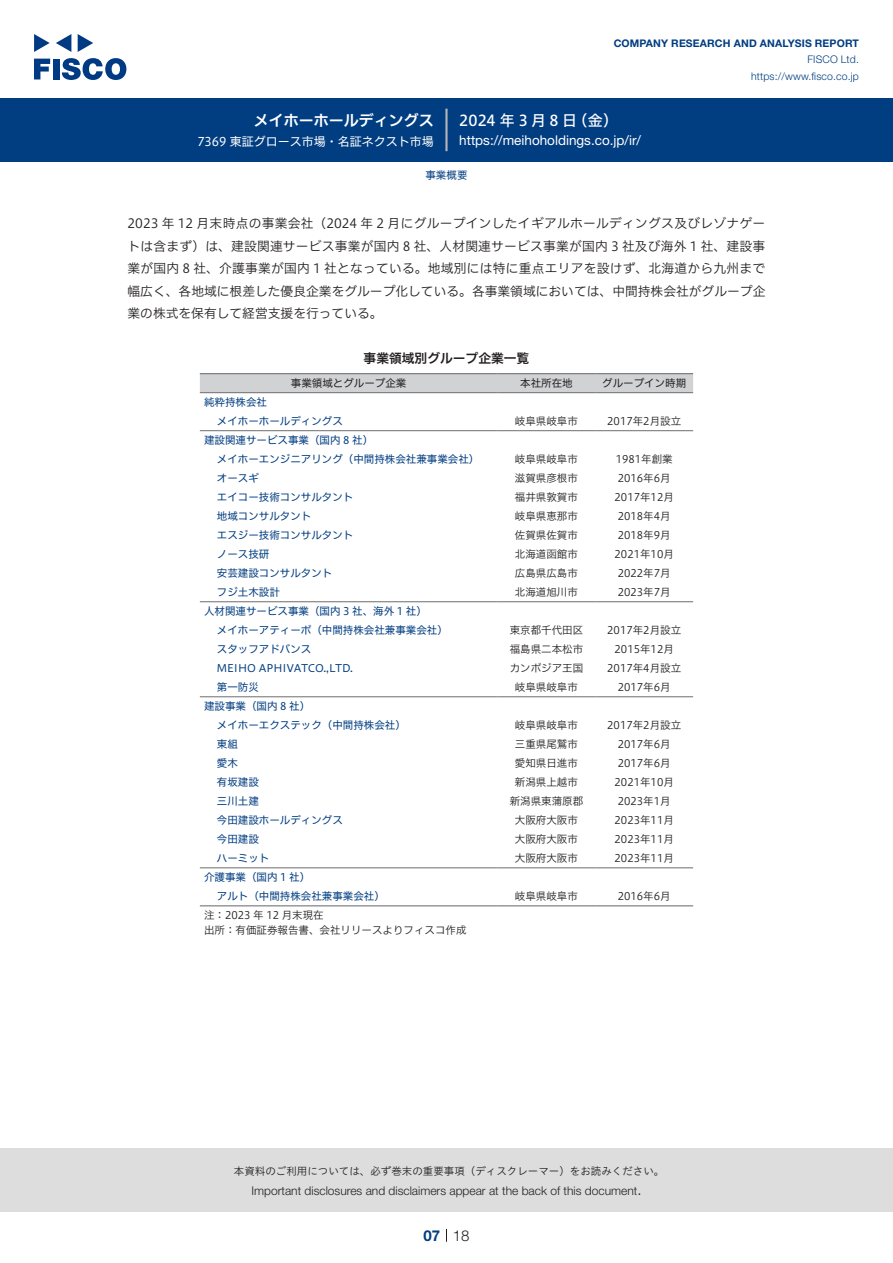
<style>
.page{position:relative;width:893px;height:1263px;background:#fff}
.page>*{position:absolute;margin:0;border:0;box-sizing:border-box;transform-origin:0 0}
.t1{font:15px "Hiragino UD Sans F Std N W5";letter-spacing:.22em;color:#fff}
.t2{font:15px "Hiragino UD Sans F Std N W6";color:#fff}
.t3{font:300 15px "Helvetica Neue LT Std";color:#231f20}
.t4{font:700 15px "Helvetica Neue LT Std";color:#003d81}
.t5{font:13.5px "Helvetica Neue LT Std";color:#fff}
.本文{font:12.75px/22.5px "Hiragino UD Sans F Std N W3";color:#231f20;text-align:justify}
.チャートタイトル{font:12.75px "Hiragino UD Sans F Std N W6";color:#231f20}
.t6{font:300 12px "Helvetica Neue LT Std";color:#231f20}
.t7{font:12px "Hiragino UD Sans F Std N W4";color:#fff}
.表組み基本スタイル{font:10.5px "Hiragino UD Sans F Std N W3";color:#231f20}
.表左3{font:10.5px "Hiragino UD Sans F Std N W4";color:#003d81}
.表左{font:10.5px "Hiragino UD Sans F Std N W4";color:#003d81}
.t8{font:10.5px "Hiragino UD Sans Std W3";color:#231f20}
.t9{font:700 10.5px "Helvetica Neue LT Std";letter-spacing:.015em;color:#003d81}
.t10{font:300 10.5px/16.5px "Helvetica Neue LT Std";letter-spacing:.015em;color:#003d81;text-align:right}
.表上{font:10.5px "Hiragino UD Sans F Std N W4";color:#231f20}
.ヘッダー{font:10.5px "Hiragino UD Sans F Std N W4";color:#003d81}
</style>
<div class="page">
<div style="left:0;top:1148px;width:893px;height:64px;background:#ddd"></div>
<svg style="left:34px;top:59px;width:16px;height:20px"></svg>
<div style="left:53px;top:59px;width:6px;height:20px;background:#003a83"></div>
<svg style="left:62px;top:58px;width:64px;height:22px"></svg>
<svg style="left:34px;top:34px;width:16px;height:18px"></svg>
<svg style="left:78px;top:34px;width:15px;height:18px"></svg>
<svg style="left:56px;top:34px;width:15px;height:18px"></svg>
<div style="left:0;top:98px;width:893px;height:64px;background:#003d81"></div>
<hr style="left:445px;top:109px;width:3px;height:42px;background:#b5b5b6">
<svg style="left:446px;top:1229px;width:1px;height:13px"></svg>
<div style="left:200px;top:374px;width:493px;height:18px;background:#d1d2d4"></div>
<hr style="left:200px;top:392px;width:297px;height:1px;background:#6c6d70">
<hr style="left:497px;top:392px;width:98px;height:1px;background:#6c6d70">
<hr style="left:595px;top:392px;width:98px;height:1px;background:#6c6d70">
<hr style="left:200px;top:430px;width:297px;height:1px;background:#6c6d70">
<hr style="left:497px;top:430px;width:98px;height:1px;background:#6c6d70">
<hr style="left:595px;top:430px;width:98px;height:1px;background:#6c6d70">
<hr style="left:200px;top:601px;width:297px;height:1px;background:#6c6d70">
<hr style="left:497px;top:601px;width:98px;height:1px;background:#6c6d70">
<hr style="left:595px;top:601px;width:98px;height:1px;background:#6c6d70">
<hr style="left:200px;top:696px;width:297px;height:1px;background:#6c6d70">
<hr style="left:497px;top:696px;width:98px;height:1px;background:#6c6d70">
<hr style="left:595px;top:696px;width:98px;height:1px;background:#6c6d70">
<hr style="left:200px;top:867px;width:297px;height:1px;background:#6c6d70">
<hr style="left:497px;top:867px;width:98px;height:1px;background:#6c6d70">
<hr style="left:595px;top:867px;width:98px;height:1px;background:#6c6d70">
<hr style="left:200px;top:373px;width:297px;height:1px;background:#6c6d70">
<hr style="left:497px;top:373px;width:98px;height:1px;background:#6c6d70">
<hr style="left:595px;top:373px;width:98px;height:1px;background:#6c6d70">
<hr style="left:200px;top:905px;width:297px;height:1px;background:#6c6d70">
<hr style="left:497px;top:905px;width:98px;height:1px;background:#6c6d70">
<hr style="left:595px;top:905px;width:98px;height:1px;background:#6c6d70">
<h1 class="t2" style="left:254px;top:109px;width:182px">メイホーホールディングス</h1>
<p class="t7" style="left:197px;top:132px;width:238px">7369 東証グロース市場・名証ネクスト市場</p>
<p class="t9" style="left:614px;top:37px;width:247px">COMPANY RESEARCH AND ANALYSIS REPORT</p>
<p class="t10" style="left:751px;top:51px;width:109px">FISCO Ltd. https://www.fisco.co j p.</p>
<h1 class="t1" style="left:459px;top:109px;width:119px">2024年3月8日</h1>
<h1 class="t1" style="left:572px;top:109px;width:47px">（金(</h1>
<p class="t5" style="left:459px;top:132px;width:183px">https://meihoholdings. c o j p. /i r/</p>
<p class="ヘッダー" style="left:425px;top:167px;width:43px">事業概要</p>
<p class="本文" style="left:128px;top:211px;width:639px">2023 年 12 月末時点の事業会社（2024 年 2 月にグループインしたイギアルホールディングス及びレゾナゲートは含まず）は、建設関連サービス事業が国内 8 社、人材関連サービス事業が国内 3 社及び海外 1 社、建設事業が国内 8 社、介護事業が国内 1 社となっている。地域別には特に重点エリアを設けず、北海道から九州まで幅広く、各地域に根差した優良企業をグループ化している。各事業領域においては、中間持株会社がグループ企業の株式を保有して経営支援を行っている。</p>
<p class="チャートタイトル" style="left:364px;top:349px;width:167px">事業領域別グループ企業一覧</p>
<p class="表上" style="left:602px;top:375px;width:85px">グループイン時期</p>
<p class="表上" style="left:291px;top:375px;width:117px">事業領域とグループ企業</p>
<p class="表上" style="left:520px;top:375px;width:54px">本社所在地</p>
<p class="表左" style="left:204px;top:394px;width:64px">純粋持株会社</p>
<p class="表左3" style="left:217px;top:413px;width:127px">メイホーホールディングス</p>
<p class="表左" style="left:204px;top:432px;width:171px">建設関連サービス事業（国内 8 社(</p>
<p class="表組み基本スタイル" style="left:515px;top:413px;width:64px">岐阜県岐阜市</p>
<p class="表組み基本スタイル" style="left:607px;top:413px;width:75px">2017年2月設立</p>
<p class="表左3" style="left:217px;top:451px;width:264px">メイホーエンジニアリング（中間持株会社兼事業会社）</p>
<p class="表組み基本スタイル" style="left:515px;top:451px;width:64px">岐阜県岐阜市</p>
<p class="表組み基本スタイル" style="left:616px;top:451px;width:59px">1981年創業</p>
<p class="表左3" style="left:217px;top:470px;width:43px">オースギ</p>
<p class="表組み基本スタイル" style="left:515px;top:470px;width:64px">滋賀県彦根市</p>
<p class="表組み基本スタイル" style="left:618px;top:470px;width:54px">2016年6月</p>
<p class="表左3" style="left:217px;top:489px;width:138px">エイコー技術コンサルタント</p>
<p class="表組み基本スタイル" style="left:515px;top:489px;width:64px">福井県敦賀市</p>
<p class="表組み基本スタイル" style="left:615px;top:489px;width:61px">2017年12月</p>
<p class="表左3" style="left:217px;top:508px;width:96px">地域コンサルタント</p>
<p class="表組み基本スタイル" style="left:515px;top:508px;width:64px">岐阜県恵那市</p>
<p class="表組み基本スタイル" style="left:618px;top:508px;width:54px">2018年4月</p>
<p class="表左3" style="left:217px;top:527px;width:138px">エスジー技術コンサルタント</p>
<p class="表組み基本スタイル" style="left:515px;top:527px;width:64px">佐賀県佐賀市</p>
<p class="表組み基本スタイル" style="left:618px;top:527px;width:54px">2018年9月</p>
<p class="表左3" style="left:217px;top:546px;width:54px">ノース技研</p>
<p class="表組み基本スタイル" style="left:515px;top:546px;width:64px">北海道函館市</p>
<p class="表組み基本スタイル" style="left:615px;top:546px;width:61px">2021年10月</p>
<p class="表左3" style="left:217px;top:565px;width:117px">安芸建設コンサルタント</p>
<p class="表組み基本スタイル" style="left:515px;top:565px;width:64px">広島県広島市</p>
<p class="表組み基本スタイル" style="left:618px;top:565px;width:54px">2022年7月</p>
<p class="表左3" style="left:217px;top:584px;width:64px">フジ土木設計</p>
<p class="表左" style="left:204px;top:603px;width:224px">人材関連サービス事業（国内 3 社、海外 1 社(</p>
<p class="表組み基本スタイル" style="left:515px;top:584px;width:64px">北海道旭川市</p>
<p class="表組み基本スタイル" style="left:618px;top:584px;width:54px">2023年7月</p>
<p class="表左3" style="left:217px;top:622px;width:232px">メイホーアティーボ（中間持株会社兼事業会社）</p>
<p class="表組み基本スタイル" style="left:510px;top:622px;width:75px">東京都千代田区</p>
<p class="表組み基本スタイル" style="left:607px;top:622px;width:75px">2017年2月設立</p>
<p class="表左3" style="left:217px;top:641px;width:96px">スタッフアドバンス</p>
<p class="表組み基本スタイル" style="left:510px;top:641px;width:75px">福島県二本松市</p>
<p class="表組み基本スタイル" style="left:615px;top:641px;width:61px">2015年12月</p>
<p class="表左3" style="left:217px;top:660px;width:137px">MEIHO APHIVATCO.,LTD.</p>
<p class="表組み基本スタイル" style="left:510px;top:660px;width:75px">カンボジア王国</p>
<p class="表組み基本スタイル" style="left:607px;top:660px;width:75px">2017年4月設立</p>
<p class="表左3" style="left:217px;top:679px;width:43px">第一防災</p>
<p class="表左" style="left:204px;top:698px;width:108px">建設事業（国内 8 社(</p>
<p class="表組み基本スタイル" style="left:515px;top:679px;width:64px">岐阜県岐阜市</p>
<p class="表組み基本スタイル" style="left:618px;top:679px;width:54px">2017年6月</p>
<p class="表左3" style="left:217px;top:717px;width:190px">メイホーエクステック（中間持株会社）</p>
<p class="表組み基本スタイル" style="left:515px;top:717px;width:64px">岐阜県岐阜市</p>
<p class="表組み基本スタイル" style="left:607px;top:717px;width:75px">2017年2月設立</p>
<p class="表左3" style="left:217px;top:736px;width:22px">東組</p>
<p class="表組み基本スタイル" style="left:515px;top:736px;width:64px">三重県尾鷲市</p>
<p class="表組み基本スタイル" style="left:618px;top:736px;width:54px">2017年6月</p>
<p class="表左3" style="left:217px;top:755px;width:22px">愛木</p>
<p class="表組み基本スタイル" style="left:515px;top:755px;width:64px">愛知県日進市</p>
<p class="表組み基本スタイル" style="left:618px;top:755px;width:54px">2017年6月</p>
<p class="表左3" style="left:217px;top:774px;width:43px">有坂建設</p>
<p class="表組み基本スタイル" style="left:515px;top:774px;width:64px">新潟県上越市</p>
<p class="表組み基本スタイル" style="left:615px;top:774px;width:61px">2021年10月</p>
<p class="表左3" style="left:217px;top:793px;width:43px">三川土建</p>
<p class="表組み基本スタイル" style="left:510px;top:793px;width:75px">新潟県東蒲原郡</p>
<p class="表組み基本スタイル" style="left:618px;top:793px;width:54px">2023年1月</p>
<p class="表左3" style="left:217px;top:812px;width:127px">今田建設ホールディングス</p>
<p class="表組み基本スタイル" style="left:515px;top:812px;width:64px">大阪府大阪市</p>
<p class="表組み基本スタイル" style="left:615px;top:812px;width:61px">2023年11月</p>
<p class="表左3" style="left:217px;top:831px;width:43px">今田建設</p>
<p class="表組み基本スタイル" style="left:515px;top:831px;width:64px">大阪府大阪市</p>
<p class="表組み基本スタイル" style="left:615px;top:831px;width:61px">2023年11月</p>
<p class="表左3" style="left:217px;top:850px;width:54px">ハーミット</p>
<p class="表左" style="left:204px;top:869px;width:108px">介護事業（国内 1 社(</p>
<p class="表組み基本スタイル" style="left:515px;top:850px;width:64px">大阪府大阪市</p>
<p class="表組み基本スタイル" style="left:615px;top:850px;width:61px">2023年11月</p>
<p class="表左3" style="left:217px;top:888px;width:169px">アルト（中間持株会社兼事業会社）</p>
<p class="表組み基本スタイル" style="left:204px;top:907px;width:121px">注：2023 年 12 月末現在</p>
<p class="表組み基本スタイル" style="left:204px;top:922px;width:264px">出所：有価証券報告書、会社リリースよりフィスコ作成</p>
<p class="表組み基本スタイル" style="left:515px;top:888px;width:64px">岐阜県岐阜市</p>
<p class="表組み基本スタイル" style="left:618px;top:888px;width:54px">2016年6月</p>
<p class="t8" style="left:234px;top:1163px;width:432px">本資料のご利用については、必ず巻末の重要事項（ディスクレーマー）をお読みください。</p>
<h1 class="t3" style="left:637px;top:1180px;width:6px">.</h1>
<p class="t6" style="left:251px;top:1183px;width:387px">Important disclosures and disclaimers appear at the back of this document</p>
<h1 class="t4" style="left:423px;top:1226px;width:18px">07</h1>
<h1 class="t3" style="left:453px;top:1226px;width:18px">18</h1>
</div>
